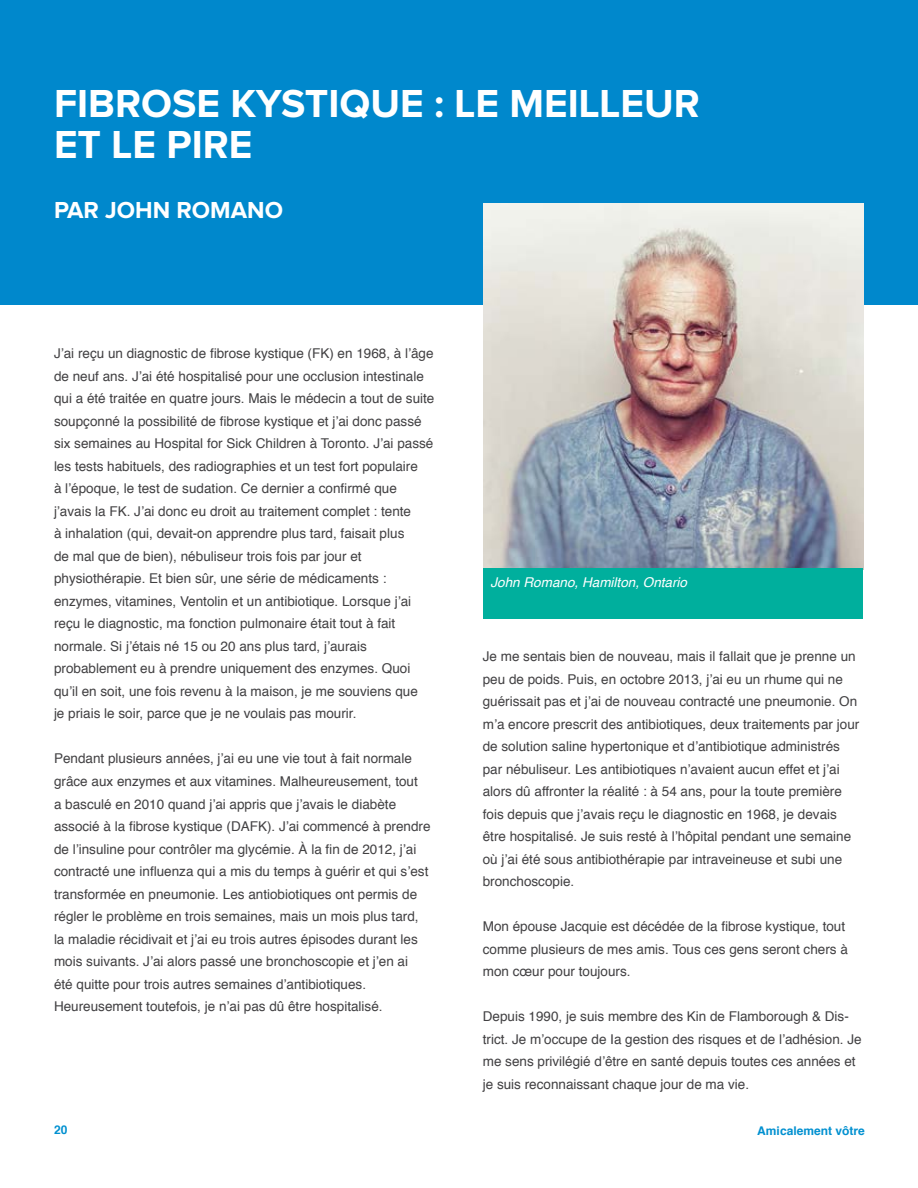
<style>
.page{position:relative;width:918px;height:1188px;background:#fff}
.page>*{position:absolute;margin:0;border:0;box-sizing:border-box;transform-origin:0 0}
.t1{font:700 40.5px/40.5px "Proxima Nova";color:#fff}
.t2{font:700 24px "Proxima Nova";color:#fff}
.t3{font:13.5px/22.5px "Helvetica";color:#414042}
.t4{font:italic 13.5px "Helvetica";color:#fff}
.t5{font:700 12px "Helvetica";color:#0090d0}
</style>
<div class="page">
<div style="left:0;top:0;width:918px;height:305px;background:#08c"></div>
<img style="left:484px;top:203px;width:379px;height:366px">
<div style="left:484px;top:569px;width:379px;height:50px;background:#00af9d"></div>
<h1 class="t1" style="left:54px;top:85px;width:647px">FIBROSE KYSTIQUE : LE MEILLEUR<br>ET LE PIRE</h1>
<h2 class="t2" style="left:54px;top:199px;width:231px">PAR JOHN ROMANO</h2>
<p class="t3" style="left:54px;top:343px;width:382px">J’ai reçu un diagnostic de fibrose kystique (FK) en 1968, à l’âge de neuf ans. J’ai été hospitalisé pour une occlusion intestinale qui a été traitée en quatre jours. Mais le médecin a tout de suite soupçonné la possibilité de fibrose kystique et j’ai donc passé six semaines au Hospital for Sick Children à Toronto. J’ai passé les tests habituels, des radiographies et un test fort populaire<br>à l’époque, le test de sudation. Ce dernier a confirmé que j’avais la FK. J’ai donc eu droit au traitement complet : tente<br>à inhalation (qui, devait-on apprendre plus tard, faisait plus<br>de mal que de bien), nébuliseur trois fois par jour et physiothérapie. Et bien sûr, une série de médicaments : enzymes, vitamines, Ventolin et un antibiotique. Lorsque j’ai reçu le diagnostic, ma fonction pulmonaire était tout à fait normale. Si j’étais né 15 ou 20 ans plus tard, j’aurais probablement eu à prendre uniquement des enzymes. Quoi qu’il en soit, une fois revenu à la maison, je me souviens que<br>je priais le soir, parce que je ne voulais pas mourir.</p>
<p class="t3" style="left:54px;top:748px;width:378px">Pendant plusieurs années, j’ai eu une vie tout à fait normale grâce aux enzymes et aux vitamines. Malheureusement, tout<br>a basculé en 2010 quand j’ai appris que j’avais le diabète associé à la fibrose kystique (DAFK). J’ai commencé à prendre de l’insuline pour contrôler ma glycémie. À la fin de 2012, j’ai contracté une influenza qui a mis du temps à guérir et qui s’est transformée en pneumonie. Les antiobiotiques ont permis de régler le problème en trois semaines, mais un mois plus tard, la maladie récidivait et j’ai eu trois autres épisodes durant les mois suivants. J’ai alors passé une bronchoscopie et j’en ai<br>été quitte pour trois autres semaines d’antibiotiques.<br>Heureusement toutefois, je n’ai pas dû être hospitalisé.</p>
<p class="t5" style="left:54px;top:1120px;width:15px">20</p>
<p class="t4" style="left:491px;top:572px;width:198px">John Romano, Hamilton, Ontario</p>
<p class="t3" style="left:483px;top:646px;width:378px">Je me sentais bien de nouveau, mais il fallait que je prenne un peu de poids. Puis, en octobre 2013, j’ai eu un rhume qui ne guérissait pas et j’ai de nouveau contracté une pneumonie. On m’a encore prescrit des antibiotiques, deux traitements par jour de solution saline hypertonique et d’antibiotique administrés par nébuliseur. Les antibiotiques n’avaient aucun effet et j’ai alors dû affronter la réalité : à 54 ans, pour la toute première fois depuis que j’avais reçu le diagnostic en 1968, je devais être hospitalisé. Je suis resté à l’hôpital pendant une semaine où j’ai été sous antibiothérapie par intraveineuse et subi une bronchoscopie.</p>
<p class="t3" style="left:483px;top:916px;width:367px">Mon épouse Jacquie est décédée de la fibrose kystique, tout comme plusieurs de mes amis. Tous ces gens seront chers à mon cœur pour toujours.</p>
<p class="t3" style="left:483px;top:1006px;width:380px">Depuis 1990, je suis membre des Kin de Flamborough &amp; Dis&shy;trict. Je m’occupe de Ia gestion des risques et de l’adhésion. Je me sens privilégié d’être en santé depuis toutes ces années et je suis reconnaissant chaque jour de ma vie.</p>
<p class="t5" style="left:757px;top:1121px;width:109px">Amicalement vôtre</p>
</div>
